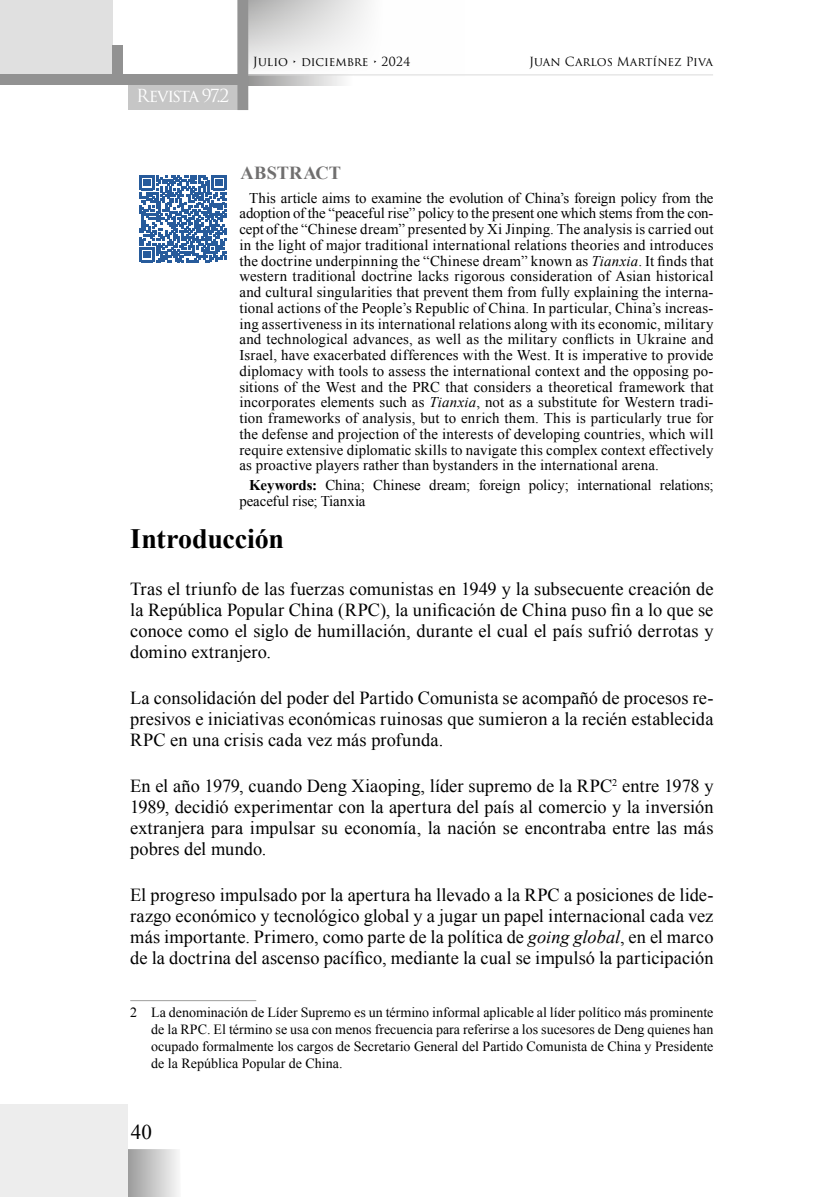
<style>
.page{position:relative;width:819px;height:1197px;background:#fff}
.page>*{position:absolute;margin:0;border:0;box-sizing:border-box;transform-origin:0 0}
.Subtitulo{font:700 28px "Times New Roman";letter-spacing:-.005em;color:#000}
.t1{font:21px "Times New Roman";color:#000}
.Texto_general{font:18.38px/21px "Times New Roman";letter-spacing:.005em;color:#000;text-align:justify}
.TITULO_DE_RESUMENES{font:700 18.38px "Times New Roman";letter-spacing:.015em;color:#706f6f}
.t2{font:17.5px "Trajan Pro 3";letter-spacing:-.085em;color:#fff}
.TEXTO_RESUMEN_INGLÉS_new{font:14.88px/15.8px "Times New Roman";color:#000;text-align:justify}
.Pie_de_página{font:14px/16.8px "Times New Roman";color:#000;text-align:justify}
.t3{font:12.25px "Trajan Pro 3";color:#000}
.s1{font-style:italic}
.s2{font-weight:700}
</style>
<div class="page">
<svg style="left:127px;top:1148px;width:51px;height:49px"></svg>
<div style="left:0;top:1105px;width:127px;height:92px;background:#ededed"></div>
<svg style="left:248px;top:0;width:217px;height:76px"></svg>
<div style="left:128px;top:85px;width:112px;height:25px;background:#c6c6c6"></div>
<div style="left:0;top:0;width:113px;height:79px;background:#e0e0e0"></div>
<svg style="left:248px;top:75px;width:106px;height:10px"></svg>
<div style="left:0;top:74px;width:248px;height:11px;background:#929292"></div>
<div style="left:237px;top:0;width:11px;height:110px;background:#929292"></div>
<div style="left:112px;top:45px;width:11px;height:32px;background:#929292"></div>
<hr style="left:248px;top:74px;width:465px;height:1px;background:#dadada">
<hr style="left:130px;top:1000px;width:126px;height:1px;background:#9d9d9c">
<svg style="left:140px;top:175px;width:86px;height:87px"></svg>
<p class="t2" style="left:136px;top:84px;width:95px">Revista 97.2</p>
<p class="t3" style="left:253px;top:53px;width:159px">Julio • diciembre • 2024</p>
<p class="t3" style="left:529px;top:53px;width:186px">Juan Carlos Martínez Piva</p>
<p class="TITULO_DE_RESUMENES" style="left:241px;top:161px;width:102px">ABSTRACT</p>
<p class="TEXTO_RESUMEN_INGLÉS_new" style="left:239px;top:190px;width:476px;text-indent:10px">This article aims to examine the evolution of China’s foreign policy from the adoption of the “peaceful rise” policy to the present one which stems from the con&shy;cept of the “Chinese dream” presented by Xi Jinping. The analysis is carried out in the light of major traditional international relations theories and introduces the doctrine underpinning the “Chinese dream” known as <span class="s1">Tianxia</span>. It finds that western traditional doctrine lacks rigorous consideration of Asian historical and cultural singularities that prevent them from fully explaining the interna&shy;tional actions of the People’s Republic of China. In particular, China’s increas&shy;ing assertiveness in its international relations along with its economic, military and technological advances, as well as the military conflicts in Ukraine and Israel, have exacerbated differences with the West. It is imperative to provide diplomacy with tools to assess the international context and the opposing po&shy;sitions of the West and the PRC that considers a theoretical framework that incorporates elements such as <span class="s1">Tianxia</span>, not as a substitute for Western tradi&shy;tion frameworks of analysis, but to enrich them. This is particularly true for the defense and projection of the interests of developing countries, which will require extensive diplomatic skills to navigate this complex context effectively as proactive players rather than bystanders in the international arena.</p>
<p class="TEXTO_RESUMEN_INGLÉS_new" style="left:239px;top:477px;width:476px;text-indent:10px"><span class="s2">Keywords:</span> China; Chinese dream; foreign policy; international relations; peaceful rise; Tianxia</p>
<h1 class="Subtitulo" style="left:130px;top:520px;width:155px">Introducción</h1>
<p class="Texto_general" style="left:130px;top:578px;width:585px">Tras el triunfo de las fuerzas comunistas en 1949 y la subsecuente creación de la República Popular China (RPC), la unificación de China puso fin a lo que se conoce como el siglo de humillación, durante el cual el país sufrió derrotas y domino extranjero.</p>
<p class="Texto_general" style="left:130px;top:687px;width:585px">La consolidación del poder del Partido Comunista se acompañó de procesos re&shy;presivos e iniciativas económicas ruinosas que sumieron a la recién establecida RPC en una crisis cada vez más profunda.</p>
<p class="Texto_general" style="left:130px;top:775px;width:585px">En el año 1979, cuando Deng Xiaoping, líder supremo de la RPC<sup>2</sup> entre 1978 y 1989, decidió experimentar con la apertura del país al comercio y la inversión extranjera para impulsar su economía, la nación se encontraba entre las más pobres del mundo.</p>
<p class="Texto_general" style="left:130px;top:884px;width:585px">El progreso impulsado por la apertura ha llevado a la RPC a posiciones de lide&shy;razgo económico y tecnológico global y a jugar un papel internacional cada vez más importante. Primero, como parte de la política de <span class="s1">going global</span>, en el marco de la doctrina del ascenso pacífico, mediante la cual se impulsó la participación</p>
<p class="Pie_de_página" style="left:151px;top:1004px;width:564px;text-indent:-21px">2 La denominación de Líder Supremo es un término informal aplicable al líder político más prominente de la RPC. El término se usa con menos frecuencia para referirse a los sucesores de Deng quienes han ocupado formalmente los cargos de Secretario General del Partido Comunista de China y Presidente de la República Popular de China.</p>
<h2 class="t1" style="left:131px;top:1118px;width:22px">40</h2>
</div>
